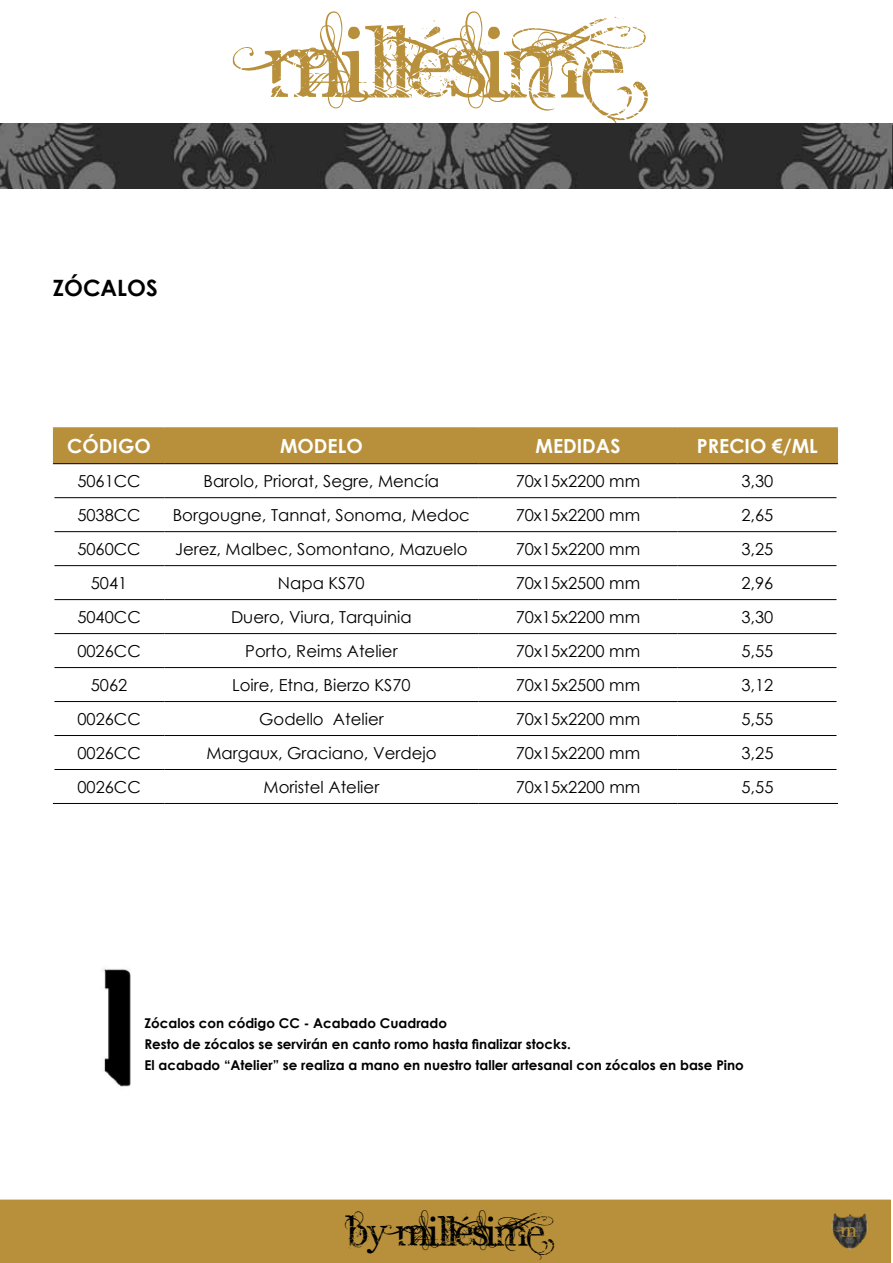
<style>
.page{position:relative;width:893px;height:1263px;background:#fff}
.page>*{position:absolute;margin:0;border:0;box-sizing:border-box;transform-origin:0 0}
.t1{font:109.2px "Angelic War";color:#b8903b}
.t2{font:45px "Angelic War";color:#000}
.t3{font:700 22.5px "Century Gothic";color:#000}
.t4{font:22.05px "Angelic War";color:#b8903b}
.t5{font:700 19.5px "Century Gothic";color:#fff}
.t6{font:16.5px "Century Gothic";color:#000}
.t7{font:700 13.5px/21px "Century Gothic";color:#000}
</style>
<div class="page">
<div style="left:0;top:1199px;width:891px;height:64px;background:#b8903b"></div>
<img style="left:0;top:123px;width:893px;height:66px">
<img style="left:828px;top:1210px;width:42px;height:42px">
<svg style="left:892px;top:125px;width:1px;height:64px"></svg>
<div style="left:54px;top:429px;width:782px;height:34px;background:#b8903b"></div>
<hr style="left:53px;top:427px;width:111px;height:2px;background:#b8903b">
<hr style="left:53px;top:429px;width:1px;height:34px;background:#b8903b">
<hr style="left:164px;top:427px;width:314px;height:2px;background:#b8903b">
<hr style="left:164px;top:429px;width:1px;height:34px;background:#b8903b">
<hr style="left:478px;top:427px;width:199px;height:2px;background:#b8903b">
<hr style="left:478px;top:429px;width:1px;height:34px;background:#b8903b">
<hr style="left:677px;top:427px;width:161px;height:2px;background:#b8903b">
<hr style="left:677px;top:429px;width:1px;height:34px;background:#b8903b">
<hr style="left:836px;top:429px;width:2px;height:34px;background:#b8903b">
<hr style="left:53px;top:463px;width:111px;height:1px;background:#000">
<hr style="left:164px;top:463px;width:314px;height:1px;background:#000">
<hr style="left:478px;top:463px;width:199px;height:1px;background:#000">
<hr style="left:677px;top:463px;width:161px;height:1px;background:#000">
<hr style="left:54px;top:497px;width:110px;height:1px;background:#000">
<hr style="left:164px;top:497px;width:314px;height:1px;background:#000">
<hr style="left:478px;top:497px;width:199px;height:1px;background:#000">
<hr style="left:677px;top:497px;width:159px;height:1px;background:#000">
<hr style="left:54px;top:531px;width:110px;height:1px;background:#000">
<hr style="left:164px;top:531px;width:314px;height:1px;background:#000">
<hr style="left:478px;top:531px;width:199px;height:1px;background:#000">
<hr style="left:677px;top:531px;width:159px;height:1px;background:#000">
<hr style="left:54px;top:565px;width:110px;height:1px;background:#000">
<hr style="left:164px;top:565px;width:314px;height:1px;background:#000">
<hr style="left:478px;top:565px;width:199px;height:1px;background:#000">
<hr style="left:677px;top:565px;width:159px;height:1px;background:#000">
<hr style="left:54px;top:599px;width:110px;height:1px;background:#000">
<hr style="left:164px;top:599px;width:314px;height:1px;background:#000">
<hr style="left:478px;top:599px;width:199px;height:1px;background:#000">
<hr style="left:677px;top:599px;width:159px;height:1px;background:#000">
<hr style="left:54px;top:633px;width:110px;height:1px;background:#000">
<hr style="left:164px;top:633px;width:314px;height:1px;background:#000">
<hr style="left:478px;top:633px;width:199px;height:1px;background:#000">
<hr style="left:677px;top:633px;width:159px;height:1px;background:#000">
<hr style="left:54px;top:667px;width:110px;height:1px;background:#000">
<hr style="left:164px;top:667px;width:314px;height:1px;background:#000">
<hr style="left:478px;top:667px;width:199px;height:1px;background:#000">
<hr style="left:677px;top:667px;width:159px;height:1px;background:#000">
<hr style="left:54px;top:701px;width:110px;height:1px;background:#000">
<hr style="left:164px;top:701px;width:314px;height:1px;background:#000">
<hr style="left:478px;top:701px;width:199px;height:1px;background:#000">
<hr style="left:677px;top:701px;width:159px;height:1px;background:#000">
<hr style="left:54px;top:735px;width:110px;height:1px;background:#000">
<hr style="left:164px;top:735px;width:314px;height:1px;background:#000">
<hr style="left:478px;top:735px;width:199px;height:1px;background:#000">
<hr style="left:677px;top:735px;width:159px;height:1px;background:#000">
<hr style="left:54px;top:769px;width:110px;height:1px;background:#000">
<hr style="left:164px;top:769px;width:314px;height:1px;background:#000">
<hr style="left:478px;top:769px;width:199px;height:1px;background:#000">
<hr style="left:677px;top:769px;width:159px;height:1px;background:#000">
<hr style="left:53px;top:803px;width:111px;height:1px;background:#000">
<hr style="left:164px;top:803px;width:314px;height:1px;background:#000">
<hr style="left:478px;top:803px;width:199px;height:1px;background:#000">
<hr style="left:677px;top:803px;width:161px;height:1px;background:#000">
<img style="left:103px;top:968px;width:27px;height:119px">
<h3 class="t3" style="left:53px;top:271px;width:106px">ZÓCALOS</h3>
<h1 class="t1" style="left:269px;top:0;width:380px">MILLÉSIME</h1>
<p class="t5" style="left:67px;top:431px;width:85px">CÓDIGO</p>
<p class="t5" style="left:280px;top:431px;width:84px">MODELO</p>
<p class="t5" style="left:535px;top:431px;width:87px">MEDIDAS</p>
<p class="t5" style="left:697px;top:431px;width:122px">PRECIO €/ML</p>
<p class="t6" style="left:77px;top:469px;width:65px">5061CC</p>
<p class="t6" style="left:204px;top:469px;width:237px">Barolo, Priorat, Segre, Mencía</p>
<p class="t6" style="left:516px;top:469px;width:126px">70x15x2200 mm</p>
<p class="t6" style="left:741px;top:469px;width:33px">3,30</p>
<p class="t6" style="left:77px;top:503px;width:65px">5038CC</p>
<p class="t6" style="left:173px;top:503px;width:299px">Borgougne, Tannat, Sonoma, Medoc</p>
<p class="t6" style="left:516px;top:503px;width:126px">70x15x2200 mm</p>
<p class="t6" style="left:741px;top:503px;width:33px">2,65</p>
<p class="t6" style="left:77px;top:537px;width:65px">5060CC</p>
<p class="t6" style="left:175px;top:537px;width:294px">Jerez, Malbec, Somontano, Mazuelo</p>
<p class="t6" style="left:516px;top:537px;width:126px">70x15x2200 mm</p>
<p class="t6" style="left:741px;top:537px;width:33px">3,25</p>
<p class="t6" style="left:91px;top:571px;width:38px">5041</p>
<p class="t6" style="left:278px;top:571px;width:88px">Napa KS70</p>
<p class="t6" style="left:516px;top:571px;width:126px">70x15x2500 mm</p>
<p class="t6" style="left:741px;top:571px;width:33px">2,96</p>
<p class="t6" style="left:77px;top:605px;width:65px">5040CC</p>
<p class="t6" style="left:231px;top:605px;width:182px">Duero, Viura, Tarquinia</p>
<p class="t6" style="left:516px;top:605px;width:126px">70x15x2200 mm</p>
<p class="t6" style="left:741px;top:605px;width:33px">3,30</p>
<p class="t6" style="left:77px;top:639px;width:65px">0026CC</p>
<p class="t6" style="left:245px;top:639px;width:154px">Porto, Reims Atelier</p>
<p class="t6" style="left:516px;top:639px;width:126px">70x15x2200 mm</p>
<p class="t6" style="left:741px;top:639px;width:33px">5,55</p>
<p class="t6" style="left:91px;top:673px;width:38px">5062</p>
<p class="t6" style="left:232px;top:673px;width:180px">Loire, Etna, Bierzo KS70</p>
<p class="t6" style="left:516px;top:673px;width:126px">70x15x2500 mm</p>
<p class="t6" style="left:741px;top:673px;width:33px">3,12</p>
<p class="t6" style="left:77px;top:707px;width:65px">0026CC</p>
<p class="t6" style="left:259px;top:707px;width:126px">Godello Atelier</p>
<p class="t6" style="left:516px;top:707px;width:126px">70x15x2200 mm</p>
<p class="t6" style="left:741px;top:707px;width:33px">5,55</p>
<p class="t6" style="left:77px;top:741px;width:65px">0026CC</p>
<p class="t6" style="left:206px;top:741px;width:232px">Margaux, Graciano, Verdejo</p>
<p class="t6" style="left:516px;top:741px;width:126px">70x15x2200 mm</p>
<p class="t6" style="left:741px;top:741px;width:33px">3,25</p>
<p class="t6" style="left:77px;top:775px;width:65px">0026CC</p>
<p class="t6" style="left:264px;top:775px;width:117px">Moristel Atelier</p>
<p class="t6" style="left:516px;top:775px;width:126px">70x15x2200 mm</p>
<p class="t6" style="left:741px;top:775px;width:33px">5,55</p>
<p class="t7" style="left:144px;top:1012px;width:601px">Zócalos con código CC - Acabado Cuadrado<br>Resto de zócalos se servirán en canto romo hasta finalizar stocks.<br>El acabado “Atelier” se realiza a mano en nuestro taller artesanal con zócalos en base Pino</p>
<h2 class="t2" style="left:349px;top:1205px;width:207px">BY MILLÉSIME</h2>
<h3 class="t4" style="left:841px;top:1217px;width:32px">M</h3>
</div>
